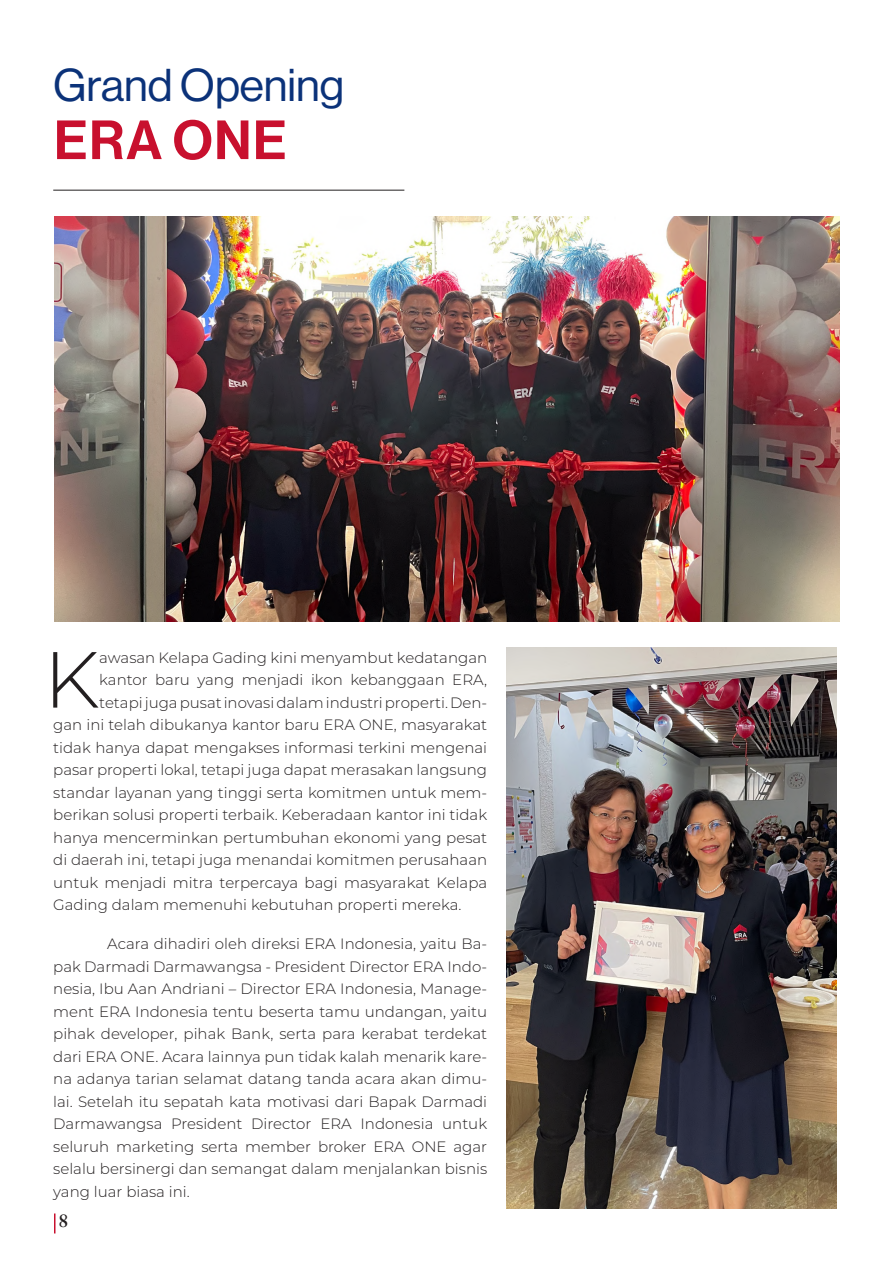
<style>
.page{position:relative;width:893px;height:1263px;background:#fff}
.page>*{position:absolute;margin:0;border:0;box-sizing:border-box;transform-origin:0 0}
.t1{font:300 79.35px "Montserrat";color:#231f20}
.t2{font:54px "Neue Haas Display Mediu";letter-spacing:.03em;color:#c8102e}
.t3{font:45px "Neue Haas Display";color:#0b3279}
.t4{font:700 18px "Sabon";color:#231f20}
.t5{font:300 15px/22.5px "Montserrat";color:#231f20;text-align:justify}
</style>
<div class="page">
<hr style="left:54px;top:1213px;width:2px;height:20px;background:#c8102e">
<img style="left:55px;top:217px;width:785px;height:404px">
<hr style="left:53px;top:190px;width:351px;height:1px;background:#231f20">
<img style="left:507px;top:647px;width:330px;height:562px">
<p class="t3" style="left:53px;top:59px;width:293px">Grand Opening</p>
<p class="t2" style="left:54px;top:109px;width:234px">ERA ONE</p>
<p class="t1" style="left:44px;top:625px;width:57px">K</p>
<p class="t5" style="left:99px;top:645px;width:389px">awasan Kelapa Gading kini menyambut kedatangan</p>
<p class="t5" style="left:99px;top:668px;width:389px">kantor baru yang menjadi ikon kebanggaan ERA,</p>
<p class="t5" style="left:99px;top:690px;width:389px">tetapi juga pusat inovasi dalam industri properti. Den-</p>
<p class="t5" style="left:53px;top:713px;width:435px">gan ini telah dibukanya kantor baru ERA ONE, masyarakat</p>
<p class="t5" style="left:53px;top:735px;width:435px">tidak hanya dapat mengakses informasi terkini mengenai</p>
<p class="t5" style="left:53px;top:758px;width:435px">pasar properti lokal, tetapi juga dapat merasakan langsung</p>
<p class="t5" style="left:53px;top:780px;width:435px">standar layanan yang tinggi serta komitmen untuk mem-</p>
<p class="t5" style="left:53px;top:803px;width:435px">berikan solusi properti terbaik. Keberadaan kantor ini tidak</p>
<p class="t5" style="left:53px;top:825px;width:435px">hanya mencerminkan pertumbuhan ekonomi yang pesat</p>
<p class="t5" style="left:53px;top:848px;width:435px">di daerah ini, tetapi juga menandai komitmen perusahaan</p>
<p class="t5" style="left:53px;top:870px;width:435px">untuk menjadi mitra terpercaya bagi masyarakat Kelapa</p>
<p class="t5" style="left:53px;top:893px;width:410px">Gading dalam memenuhi kebutuhan properti mereka.</p>
<p class="t5" style="left:53px;top:932px;width:435px;text-indent:54px">Acara dihadiri oleh direksi ERA Indonesia, yaitu Ba&shy;pak Darmadi Darmawangsa - President Director ERA Indo&shy;nesia, Ibu Aan Andriani – Director ERA Indonesia, Manage&shy;ment ERA Indonesia tentu beserta tamu undangan, yaitu pihak developer, pihak Bank, serta para kerabat terdekat dari ERA ONE. Acara lainnya pun tidak kalah menarik kare&shy;na adanya tarian selamat datang tanda acara akan dimu&shy;lai. Setelah itu sepatah kata motivasi dari Bapak Darmadi Darmawangsa President Director ERA Indonesia untuk seluruh marketing serta member broker ERA ONE agar selalu bersinergi dan semangat dalam menjalankan bisnis yang luar biasa ini.</p>
<p class="t4" style="left:58px;top:1210px;width:12px">8</p>
</div>
